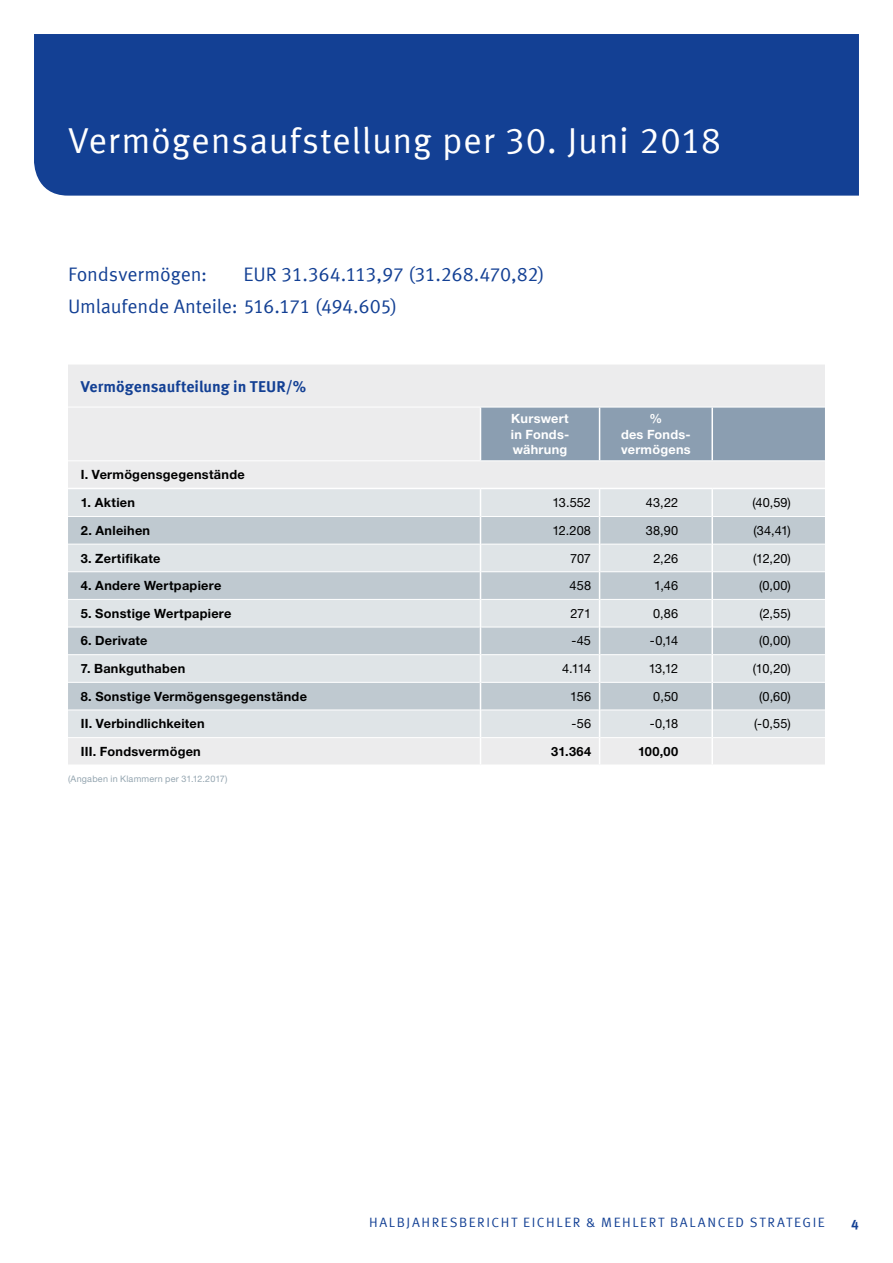
<style>
.page{position:relative;width:893px;height:1263px;background:#fff}
.page>*{position:absolute;margin:0;border:0;box-sizing:border-box;transform-origin:0 0}
.t1{font:36px "Meta Offc Pro Norm";letter-spacing:.015em;color:#fff}
.t2{font:19.5px/32px "Meta Offc Pro Norm";letter-spacing:-.01em;color:#134094}
.t3{font:700 15.75px "Meta Offc Pro";color:#134094}
.t4{font:13.5px "Meta Offc Pro Norm";letter-spacing:.115em;color:#134094}
.t5{font:700 13.5px "Meta Offc Pro";color:#134094}
.t6{font:700 12.75px "Helvetica Neue LTW1 G";letter-spacing:.02em;color:#000}
.t7{font:12.75px "Helvetica Neue LTW1 G";letter-spacing:.005em;color:#000}
.t8{font:700 12.75px/15.9px "Helvetica Neue LTW1 G";letter-spacing:.02em;color:#fff;text-align:justify}
.t9{font:9px "Helvetica Neue LTW1 G";letter-spacing:.025em;color:#94a5b0}
</style>
<div class="page">
<div style="left:34px;top:34px;width:825px;height:162px;background:#134094"></div>
<div style="left:68px;top:365px;width:757px;height:399px;background:#ececed"></div>
<div style="left:481px;top:408px;width:344px;height:52px;background:#8b9eb1"></div>
<div style="left:68px;top:489px;width:757px;height:248px;background:#dfe4e7"></div>
<svg style="left:68px;top:517px;width:757px;height:193px;background:#cdd5da"></svg>
<hr style="left:68px;top:407px;width:412px;height:1px;background:#fff">
<hr style="left:480px;top:407px;width:120px;height:1px;background:#fff">
<hr style="left:600px;top:407px;width:112px;height:1px;background:#fff">
<hr style="left:712px;top:407px;width:113px;height:1px;background:#fff">
<hr style="left:481px;top:544px;width:118px;height:1px;background:#fff">
<hr style="left:600px;top:544px;width:111px;height:1px;background:#fff">
<hr style="left:713px;top:544px;width:112px;height:1px;background:#fff">
<hr style="left:481px;top:599px;width:118px;height:1px;background:#fff">
<hr style="left:600px;top:599px;width:111px;height:1px;background:#fff">
<hr style="left:713px;top:599px;width:112px;height:1px;background:#fff">
<hr style="left:481px;top:654px;width:118px;height:1px;background:#fff">
<hr style="left:600px;top:654px;width:111px;height:1px;background:#fff">
<hr style="left:713px;top:654px;width:112px;height:1px;background:#fff">
<hr style="left:481px;top:710px;width:118px;height:1px;background:#fff">
<hr style="left:600px;top:710px;width:111px;height:1px;background:#fff">
<hr style="left:713px;top:710px;width:112px;height:1px;background:#fff">
<hr style="left:68px;top:460px;width:412px;height:1px;background:#fff">
<hr style="left:480px;top:460px;width:120px;height:1px;background:#fff">
<hr style="left:600px;top:460px;width:112px;height:1px;background:#fff">
<hr style="left:712px;top:460px;width:113px;height:1px;background:#fff">
<hr style="left:68px;top:516px;width:412px;height:1px;background:#fff">
<hr style="left:481px;top:516px;width:118px;height:1px;background:#fff">
<hr style="left:600px;top:516px;width:111px;height:1px;background:#fff">
<hr style="left:713px;top:516px;width:112px;height:1px;background:#fff">
<hr style="left:68px;top:544px;width:412px;height:1px;background:#fff">
<hr style="left:68px;top:571px;width:412px;height:1px;background:#fff">
<hr style="left:481px;top:571px;width:118px;height:1px;background:#fff">
<hr style="left:600px;top:571px;width:111px;height:1px;background:#fff">
<hr style="left:713px;top:571px;width:112px;height:1px;background:#fff">
<hr style="left:68px;top:599px;width:412px;height:1px;background:#fff">
<hr style="left:68px;top:627px;width:412px;height:1px;background:#fff">
<hr style="left:481px;top:627px;width:118px;height:1px;background:#fff">
<hr style="left:600px;top:627px;width:111px;height:1px;background:#fff">
<hr style="left:713px;top:627px;width:112px;height:1px;background:#fff">
<hr style="left:68px;top:654px;width:412px;height:1px;background:#fff">
<hr style="left:68px;top:682px;width:412px;height:1px;background:#fff">
<hr style="left:481px;top:682px;width:118px;height:1px;background:#fff">
<hr style="left:600px;top:682px;width:111px;height:1px;background:#fff">
<hr style="left:713px;top:682px;width:112px;height:1px;background:#fff">
<hr style="left:68px;top:710px;width:412px;height:1px;background:#fff">
<hr style="left:68px;top:737px;width:412px;height:1px;background:#fff">
<hr style="left:481px;top:737px;width:118px;height:1px;background:#fff">
<hr style="left:600px;top:737px;width:111px;height:1px;background:#fff">
<hr style="left:713px;top:737px;width:112px;height:1px;background:#fff">
<hr style="left:68px;top:488px;width:412px;height:1px;background:#fff">
<hr style="left:480px;top:488px;width:120px;height:1px;background:#fff">
<hr style="left:600px;top:488px;width:112px;height:1px;background:#fff">
<hr style="left:712px;top:488px;width:113px;height:1px;background:#fff">
<hr style="left:480px;top:407px;width:1px;height:53px;background:#fff">
<hr style="left:599px;top:407px;width:1px;height:53px;background:#fff">
<svg style="left:480px;top:489px;width:1px;height:275px"></svg>
<svg style="left:599px;top:489px;width:1px;height:275px"></svg>
<hr style="left:711px;top:407px;width:2px;height:53px;background:#fff">
<hr style="left:711px;top:489px;width:2px;height:27px;background:#fff">
<hr style="left:711px;top:516px;width:2px;height:28px;background:#fff">
<hr style="left:711px;top:544px;width:2px;height:28px;background:#fff">
<hr style="left:711px;top:572px;width:2px;height:27px;background:#fff">
<hr style="left:711px;top:599px;width:2px;height:28px;background:#fff">
<hr style="left:711px;top:627px;width:2px;height:28px;background:#fff">
<hr style="left:711px;top:655px;width:2px;height:27px;background:#fff">
<hr style="left:711px;top:682px;width:2px;height:28px;background:#fff">
<hr style="left:711px;top:710px;width:2px;height:28px;background:#fff">
<hr style="left:711px;top:738px;width:2px;height:26px;background:#fff">
<h1 class="t1" style="left:68px;top:113px;width:655px">Vermögensaufstellung per 30. Juni 2018</h1>
<h2 class="t2" style="left:68px;top:257px;width:478px;text-indent:176px">EUR 31.364.113,97 (31.268.470,82)<br>Umlaufende Anteile: 516.171 (494.605)</h2>
<h2 class="t2" style="left:68px;top:257px;width:141px">Fondsvermögen:</h2>
<p class="t3" style="left:81px;top:374px;width:227px">Vermögensaufteilung in TEUR/%</p>
<p class="t8" style="left:511px;top:410px;width:60px">Kurswert in Fonds&shy;währung</p>
<p class="t8" style="left:621px;top:410px;width:71px;text-align:center">%<br>des Fonds&shy;vermögens</p>
<p class="t6" style="left:81px;top:467px;width:165px">I. Vermögensgegenstände</p>
<p class="t6" style="left:81px;top:495px;width:56px">1. Aktien</p>
<p class="t7" style="left:552px;top:495px;width:40px">13.552</p>
<p class="t7" style="left:646px;top:495px;width:34px">43,22</p>
<p class="t7" style="left:752px;top:495px;width:40px">(40,59)</p>
<p class="t6" style="left:81px;top:522px;width:71px">2. Anleihen</p>
<p class="t7" style="left:552px;top:522px;width:40px">12.208</p>
<p class="t7" style="left:646px;top:522px;width:34px">38,90</p>
<p class="t7" style="left:754px;top:522px;width:39px">(34,41)</p>
<p class="t6" style="left:81px;top:550px;width:81px">3. Zertifikate</p>
<p class="t7" style="left:570px;top:550px;width:22px">707</p>
<p class="t7" style="left:653px;top:550px;width:26px">2,26</p>
<p class="t7" style="left:753px;top:550px;width:39px">(12,20)</p>
<p class="t6" style="left:81px;top:578px;width:142px">4. Andere Wertpapiere</p>
<p class="t7" style="left:569px;top:578px;width:23px">458</p>
<p class="t7" style="left:654px;top:578px;width:26px">1,46</p>
<p class="t7" style="left:759px;top:578px;width:33px">(0,00)</p>
<p class="t6" style="left:81px;top:605px;width:152px">5. Sonstige Wertpapiere</p>
<p class="t7" style="left:570px;top:605px;width:22px">271</p>
<p class="t7" style="left:653px;top:605px;width:27px">0,86</p>
<p class="t7" style="left:759px;top:605px;width:33px">(2,55)</p>
<p class="t6" style="left:81px;top:633px;width:68px">6. Derivate</p>
<p class="t7" style="left:571px;top:633px;width:21px">-45</p>
<p class="t7" style="left:650px;top:633px;width:30px">-0,14</p>
<p class="t7" style="left:759px;top:633px;width:33px">(0,00)</p>
<p class="t6" style="left:81px;top:661px;width:106px">7. Bankguthaben</p>
<p class="t7" style="left:562px;top:661px;width:30px">4.114</p>
<p class="t7" style="left:649px;top:661px;width:31px">13,12</p>
<p class="t7" style="left:753px;top:661px;width:39px">(10,20)</p>
<p class="t6" style="left:81px;top:688px;width:228px">8. Sonstige Vermögensgegenstände</p>
<p class="t7" style="left:570px;top:688px;width:22px">156</p>
<p class="t7" style="left:653px;top:688px;width:26px">0,50</p>
<p class="t7" style="left:759px;top:688px;width:33px">(0,60)</p>
<p class="t6" style="left:81px;top:716px;width:125px">II. Verbindlichkeiten</p>
<p class="t7" style="left:572px;top:716px;width:21px">-56</p>
<p class="t7" style="left:650px;top:716px;width:30px">-0,18</p>
<p class="t7" style="left:754px;top:716px;width:38px">(-0,55)</p>
<p class="t6" style="left:81px;top:744px;width:122px">III. Fondsvermögen</p>
<p class="t6" style="left:551px;top:744px;width:41px">31.364</p>
<p class="t6" style="left:638px;top:744px;width:42px">100,00</p>
<p class="t9" style="left:68px;top:773px;width:161px">(Angaben in Klammern per 31.12.2017)</p>
<p class="t4" style="left:369px;top:1211px;width:321px">HALBJAHRESBERICHT EICHLER &amp; MEHLERT Bala</p>
<p class="t4" style="left:707px;top:1211px;width:62px">nced Strategie</p>
<p class="t5" style="left:851px;top:1214px;width:9px">4</p>
</div>
